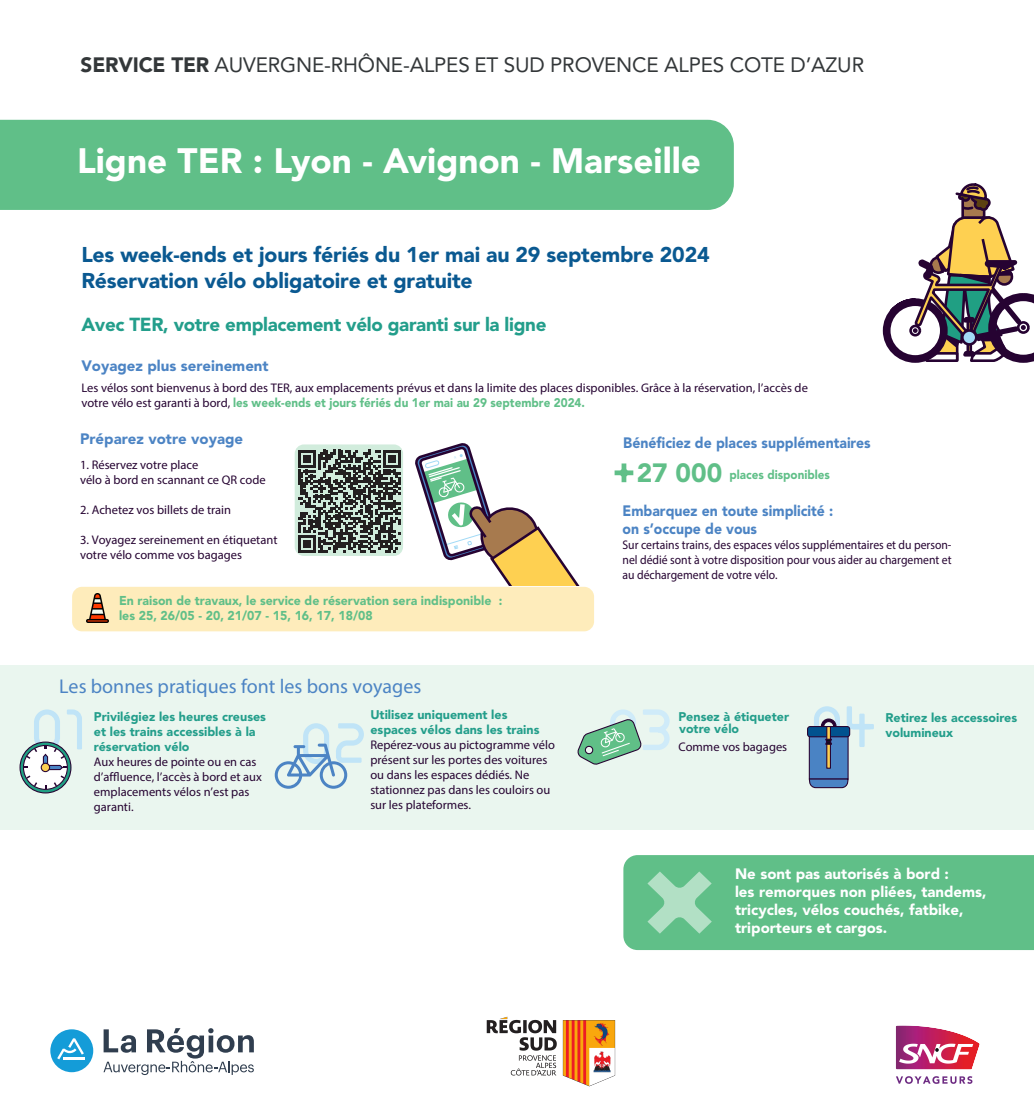
<style>
.page{position:relative;width:1034px;height:1117px;background:#fff}
.page>*{position:absolute;margin:0;border:0;box-sizing:border-box;transform-origin:0 0}
.t1{font:900 35px "Avenir LT Std";color:#fff}
.t2{font:900 26.25px "Avenir LT Std";color:#60bf88}
.t3{font:900 21.25px/25.5px "Avenir LT Std";letter-spacing:-.01em;color:#0a5991}
.t4{font:20.62px "Avenir LT Std";letter-spacing:-.01em;color:#333739}
.t5{font:20px "Myriad Pro";color:#4c84c4}
.t6{font:900 18.75px "Avenir LT Std";letter-spacing:-.015em;color:#239e8b}
.t7{font:900 15px/18px "Avenir LT Std";color:#fff}
.t8{font:900 15px/18px "Avenir LT Std";color:#4c84c4;scale:.93 1}
.t9{font:900 15px "Avenir LT Std";color:#4c84c4}
.t10{font:900 12.75px/15.4px "Avenir LT Std";color:#60bf88;scale:.96 1}
.t11{font:12.5px/15px "Myriad Pro";color:#260432}
.t12{font:900 12.5px/15px "Avenir LT Std";color:#239e8b}
.t13{font:12.5px/15px "Myriad Pro";color:#260432;text-align:justify;scale:.93 1}
.t14{font:900 12.5px "Avenir LT Std";color:#60bf88;scale:.93 1}
.s1{font-weight:900}
.s2{font-family:"Myriad Pro";font-weight:400;color:#260432}
</style>
<div class="page">
<div style="left:72px;top:587px;width:522px;height:44px;background:#feecbb;border-radius:10px"></div>
<div style="left:0;top:666px;width:1033px;height:164px;background:#eaf6ef"></div>
<svg style="left:274px;top:723px;width:90px;height:65px"></svg>
<svg style="left:577px;top:709px;width:92px;height:56px"></svg>
<svg style="left:20px;top:742px;width:51px;height:51px"></svg>
<div style="left:20px;top:741px;width:51px;height:52px;border:1px solid #260332;border-radius:50%"></div>
<svg style="left:24px;top:709px;width:58px;height:80px"></svg>
<div style="left:41px;top:763px;width:9px;height:8px;background:#fed051;border-radius:50%"></div>
<div style="left:41px;top:762px;width:9px;height:10px;border:1px solid #260332;border-radius:50%"></div>
<div style="left:806px;top:726px;width:43px;height:11px;border:1px solid #260332;border-radius:3px"></div>
<svg style="left:807px;top:706px;width:66px;height:82px"></svg>
<svg style="left:882px;top:183px;width:151px;height:180px"></svg>
<svg style="left:415px;top:443px;width:218px;height:142px"></svg>
<svg style="left:294px;top:444px;width:109px;height:112px;background:#c7ded1"></svg>
<svg style="left:103px;top:1028px;width:151px;height:47px"></svg>
<div style="left:50px;top:1029px;width:43px;height:43px;background:#149cd8;border-radius:50%"></div>
<hr style="left:63px;top:1057px;width:22px;height:2px;background:#fff">
<svg style="left:57px;top:1038px;width:27px;height:21px"></svg>
<svg style="left:896px;top:1076px;width:76px;height:7px"></svg>
<img style="left:895px;top:1025px;width:84px;height:44px">
<svg style="left:934px;top:1048px;width:5px;height:3px"></svg>
<img style="left:486px;top:1016px;width:130px;height:71px">
<svg style="left:298px;top:450px;width:102px;height:102px;background:#666e69"></svg>
<div style="left:0;top:120px;width:733px;height:90px;background:#60bf88"></div>
<img style="left:87px;top:593px;width:21px;height:29px">
<svg style="left:623px;top:855px;width:410px;height:95px;background:#65c18c"></svg>
<h3 class="t4" style="left:81px;top:52px;width:784px"><span class="s1">SERVICE TER</span> AUVERGNE-RHÔNE-ALPES ET SUD PROVENCE ALPES COTE D’AZUR</h3>
<h1 class="t1" style="left:77px;top:140px;width:625px">Ligne TER : Lyon - Avignon - Marseille</h1>
<h3 class="t3" style="left:81px;top:242px;width:629px">Les week-ends et jours fériés du 1er mai au 29 septembre 2024<br>Réservation vélo obligatoire et gratuite</h3>
<h3 class="t6" style="left:81px;top:313px;width:466px">Avec TER, votre emplacement vélo garanti sur la ligne</h3>
<p class="t9" style="left:81px;top:356px;width:189px">Voyagez plus sereinement</p>
<p class="t11" style="left:81px;top:380px;width:727px">Les vélos sont bienvenus à bord des TER, aux emplacements prévus et dans la limite des places disponibles. Grâce à la réservation, l’accès de</p>
<p class="t14" style="left:81px;top:395px;width:543px"><span class="s2">votre vélo est garanti à bord,</span> les week-ends et jours fériés du 1er mai au 29 septembre 2024.</p>
<p class="t9" style="left:80px;top:430px;width:165px">Préparez votre voyage</p>
<p class="t11" style="left:80px;top:457px;width:187px">1. Réservez votre place<br>vélo à bord en scannant ce QR code</p>
<p class="t11" style="left:80px;top:502px;width:152px">2. Achetez vos billets de train</p>
<p class="t11" style="left:80px;top:532px;width:199px">3. Voyagez sereinement en étiquetant votre vélo comme vos bagages</p>
<p class="t10" style="left:119px;top:593px;width:400px">En raison de travaux, le service de réservation sera indisponible : les 25, 26/05 - 20, 21/07 - 15, 16, 17, 18/08</p>
<h3 class="t5" style="left:59px;top:673px;width:363px">Les bonnes pratiques font les bons voyages</h3>
<p class="t12" style="left:94px;top:709px;width:174px">Privilégiez les heures creuses et les trains accessibles à la réservation vélo</p>
<p class="t11" style="left:94px;top:754px;width:169px">Aux heures de pointe ou en cas d’affluence, l’accès à bord et aux emplacements vélos n’est pas garanti.</p>
<p class="t12" style="left:370px;top:706px;width:170px">Utilisez uniquement les espaces vélos dans les trains</p>
<p class="t11" style="left:370px;top:736px;width:186px">Repérez-vous au pictogramme vélo présent sur les portes des voitures ou dans les espaces dédiés. Ne stationnez pas dans les couloirs ou sur les plateformes.</p>
<p class="t8" style="left:623px;top:434px;width:267px">Bénéficiez de places supplémentaires</p>
<p class="t14" style="left:729px;top:467px;width:109px">places disponibles</p>
<h2 class="t2" style="left:636px;top:457px;width:87px">27 000</h2>
<p class="t8" style="left:622px;top:502px;width:228px">Embarquez en toute simplicité : on s’occupe de vous</p>
<p class="t13" style="left:622px;top:537px;width:355px">Sur certains trains, des espaces vélos supplémentaires et du person&shy;nel dédié sont à votre disposition pour vous aider au chargement et au déchargement de votre vélo.</p>
<p class="t12" style="left:678px;top:711px;width:112px;line-height:11.8px">Pensez à étiqueter votre vélo</p>
<p class="t11" style="left:678px;top:739px;width:110px">Comme vos bagages</p>
<p class="t12" style="left:885px;top:710px;width:133px">Retirez les accessoires volumineux</p>
<p class="t7" style="left:734px;top:865px;width:253px">Ne sont pas autorisés à bord :<br>les remorques non pliées, tandems, tricycles, vélos couchés, fatbike, triporteurs et cargos.</p>
</div>
